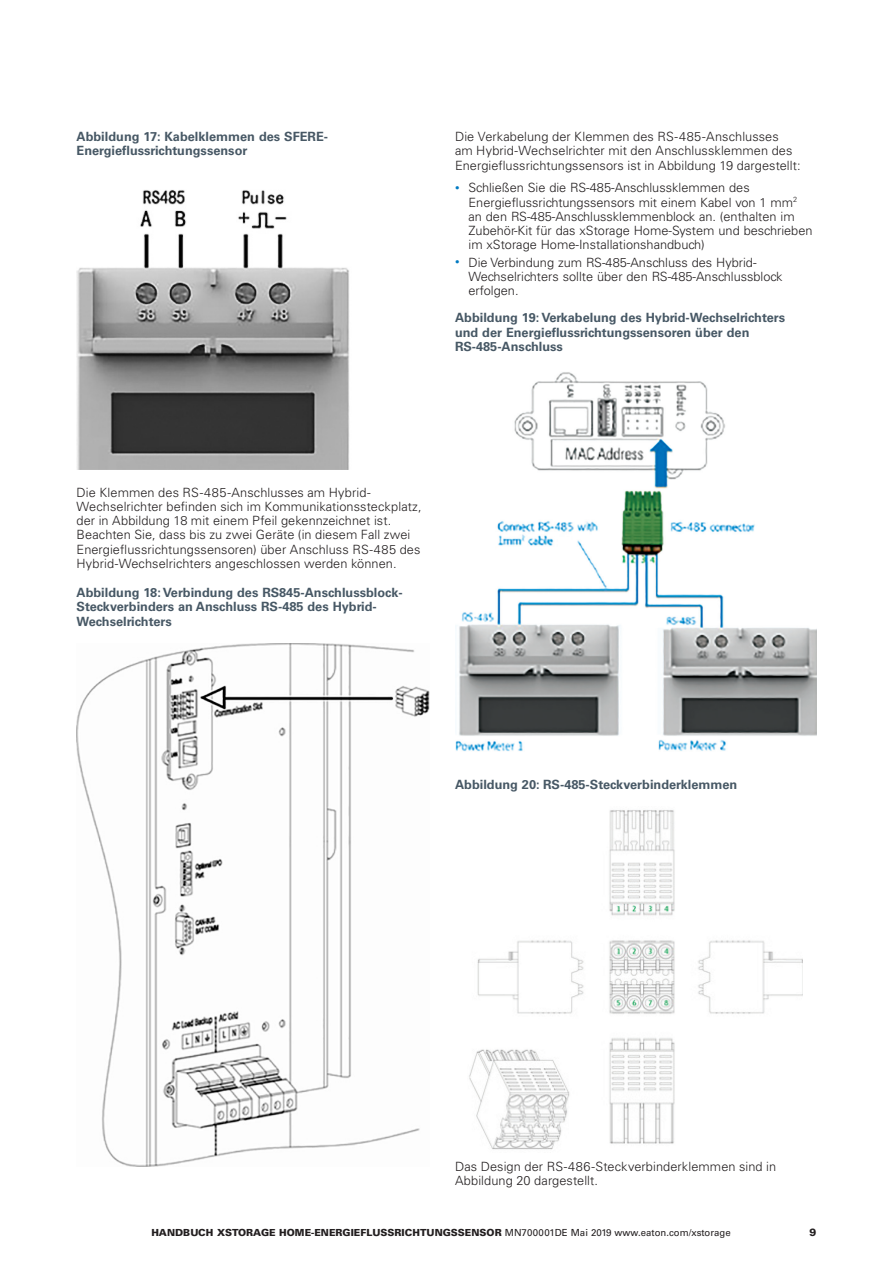
<style>
.page{position:relative;width:893px;height:1263px;background:#fff}
.page>*{position:absolute;margin:0;border:0;box-sizing:border-box;transform-origin:0 0}
.t1{font:300 12.75px/14.2px "Univers LT Std";letter-spacing:.005em;color:#231f20}
._06_Illustration_Tit{font:700 12.75px/14.2px "Univers LT Std";color:#475865}
.t2{font:900 10.5px "Univers LT Std";color:#231f20}
.t3{font:900 9.75px "Univers LT Std";color:#231f20}
.s1{font-size:9px;color:#007ac2}
.s2{font-weight:400}
</style>
<div class="page">
<img style="left:469px;top:810px;width:334px;height:340px">
<img style="left:455px;top:372px;width:361px;height:380px">
<img style="left:77px;top:643px;width:353px;height:523px">
<img style="left:77px;top:190px;width:272px;height:279px">
<p class="_06_Illustration_Tit" style="left:77px;top:130px;width:253px">Abbildung 17: Kabelklemmen des SFERE-<br>Energieflussrichtungssensor</p>
<p class="t1" style="left:455px;top:129px;width:347px">Die Verkabelung der Klemmen des RS-485-Anschlusses<br>am Hybrid-Wechselrichter mit den Anschlussklemmen des<br>Energieflussrichtungssensors ist in Abbildung 19 dargestellt:</p>
<p class="t1" style="left:468px;top:181px;width:346px;text-indent:-14px"><span class="s1">•</span> Schließen Sie die RS-485-Anschlussklemmen des Energieflussrichtungssensors mit einem Kabel von 1 mm<sup>2 </sup>an den RS-485-Anschlussklemmenblock an. (enthalten im Zubehör-Kit für das xStorage Home-System und beschrieben im xStorage Home-Installationshandbuch)</p>
<p class="t1" style="left:468px;top:255px;width:316px;text-indent:-14px"><span class="s1">•</span> Die Verbindung zum RS-485-Anschluss des Hybrid-<br>Wechselrichters sollte über den RS-485-Anschlussblock erfolgen.</p>
<p class="_06_Illustration_Tit" style="left:455px;top:311px;width:332px">Abbildung 19: Verkabelung des Hybrid-Wechselrichters und der Energieflussrichtungssensoren über den<br>RS-485-Anschluss</p>
<p class="t1" style="left:77px;top:485px;width:347px">Die Klemmen des RS-485-Anschlusses am Hybrid-Wechselrichter befinden sich im Kommunikationssteckplatz, der in Abbildung 18 mit einem Pfeil gekennzeichnet ist.<br>Beachten Sie, dass bis zu zwei Geräte (in diesem Fall zwei Energieflussrichtungssensoren) über Anschluss RS-485 des Hybrid-Wechselrichters angeschlossen werden können.</p>
<p class="_06_Illustration_Tit" style="left:77px;top:585px;width:328px">Abbildung 18: Verbindung des RS845-Anschlussblock-<br>Steckverbinders an Anschluss RS-485 des Hybrid-<br>Wechselrichters</p>
<p class="_06_Illustration_Tit" style="left:455px;top:777px;width:284px">Abbildung 20: RS-485-Steckverbinderklemmen</p>
<p class="t1" style="left:455px;top:1159px;width:323px">Das Design der RS-486-Steckverbinderklemmen sind in<br>Abbildung 20 dargestellt.</p>
<p class="t3" style="left:151px;top:1226px;width:581px">HANDBUCH XSTORAGE HOME-ENERGIEFLUSSRICHTUNGSSENSOR <span class="s2">MN700001DE Mai 2019 www.eaton.com/xstorage</span></p>
<p class="t2" style="left:810px;top:1225px;width:8px">9</p>
</div>
